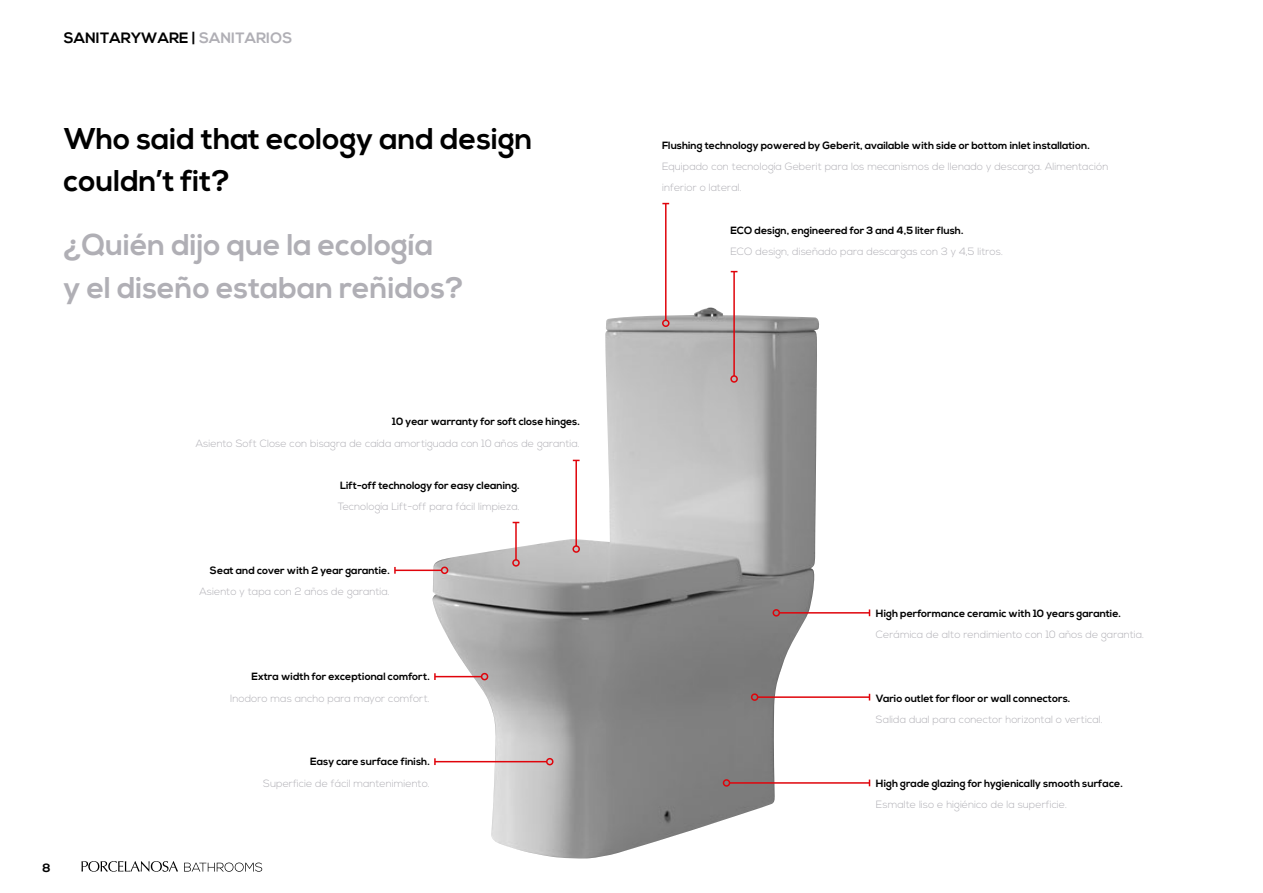
<style>
.page{position:relative;width:1263px;height:893px;background:#fff}
.page>*{position:absolute;margin:0;border:0;box-sizing:border-box;transform-origin:0 0}
.t1{font:700 30px/42.5px "Nexa";color:#b0afb5}
.t2{font:700 30px/42.5px "Nexa";color:#000}
.t3{font:700 15px "Nexa";color:#000}
.t4{font:700 12px "Nexa";color:#000}
.t5{font:300 10.5px/21.3px "Nexa";color:#b0afb5}
.t6{font:700 10.5px "Nexa";color:#000}
.s1{color:#b0afb5}
</style>
<div class="page">
<img style="left:432px;top:307px;width:387px;height:552px">
<hr style="left:575px;top:460px;width:2px;height:86px;background:#e0040b">
<div style="left:572px;top:545px;width:8px;height:8px;border:2px solid #e0040b;border-radius:50%"></div>
<hr style="left:515px;top:522px;width:2px;height:38px;background:#e0040b">
<div style="left:512px;top:559px;width:8px;height:8px;border:2px solid #e0040b;border-radius:50%"></div>
<hr style="left:435px;top:676px;width:47px;height:1px;background:#e0040b">
<svg style="left:434px;top:673px;width:2px;height:7px"></svg>
<div style="left:481px;top:673px;width:7px;height:7px;border:2px solid #e0040b;border-radius:50%"></div>
<hr style="left:395px;top:570px;width:47px;height:1px;background:#e0040b">
<svg style="left:394px;top:567px;width:2px;height:7px"></svg>
<div style="left:441px;top:567px;width:7px;height:7px;border:2px solid #e0040b;border-radius:50%"></div>
<hr style="left:435px;top:761px;width:112px;height:1px;background:#e0040b">
<svg style="left:434px;top:758px;width:2px;height:7px"></svg>
<div style="left:546px;top:758px;width:7px;height:7px;border:2px solid #e0040b;border-radius:50%"></div>
<hr style="left:779px;top:612px;width:90px;height:2px;background:#e0040b">
<div style="left:772px;top:609px;width:8px;height:8px;border:2px solid #e0040b;border-radius:50%"></div>
<hr style="left:758px;top:696px;width:111px;height:2px;background:#e0040b">
<div style="left:751px;top:693px;width:7px;height:8px;border:2px solid #e0040b;border-radius:50%"></div>
<hr style="left:729px;top:782px;width:140px;height:2px;background:#e0040b">
<div style="left:723px;top:779px;width:7px;height:8px;border:2px solid #e0040b;border-radius:50%"></div>
<hr style="left:665px;top:204px;width:1px;height:116px;background:#e0040b">
<div style="left:662px;top:319px;width:7px;height:8px;border:2px solid #e0040b;border-radius:50%"></div>
<hr style="left:733px;top:272px;width:2px;height:104px;background:#e0040b">
<div style="left:730px;top:375px;width:8px;height:8px;border:2px solid #e0040b;border-radius:50%"></div>
<svg style="left:81px;top:861px;width:97px;height:11px"></svg>
<svg style="left:184px;top:863px;width:78px;height:9px"></svg>
<h2 class="t3" style="left:64px;top:29px;width:230px">SANITARYWARE | <span class="s1">SANITARIOS</span></h2>
<h1 class="t2" style="left:64px;top:118px;width:470px">Who said that ecology and design couldn’t fit?</h1>
<h1 class="t1" style="left:64px;top:225px;width:401px">¿Quién dijo que la ecología<br>y el diseño estaban reñidos?</h1>
<p class="t4" style="left:43px;top:861px;width:10px">8</p>
<p class="t6" style="left:392px;top:416px;width:189px">10 year warranty for soft close hinges.</p>
<p class="t5" style="left:196px;top:433px;width:386px">Asiento Soft Close con bisagra de caída amortiguada con 10 años de garantia.</p>
<p class="t6" style="left:340px;top:479px;width:181px">Lift-off technology for easy cleaning.</p>
<p class="t5" style="left:338px;top:496px;width:183px">Tecnología Lift-off para fácil limpieza.</p>
<p class="t6" style="left:210px;top:564px;width:181px">Seat and cover with 2 year garantie.</p>
<p class="t5" style="left:200px;top:582px;width:192px">Asiento y tapa con 2 años de garantia.</p>
<p class="t6" style="left:251px;top:671px;width:180px">Extra width for exceptional comfort.</p>
<p class="t5" style="left:230px;top:688px;width:201px">Inodoro mas ancho para mayor comfort.</p>
<p class="t6" style="left:310px;top:756px;width:121px">Easy care surface finish.</p>
<p class="t5" style="left:263px;top:773px;width:168px">Superficie de fácil mantenimiento.</p>
<p class="t6" style="left:662px;top:139px;width:429px">Flushing technology powered by Geberit, available with side or bottom inlet installation.</p>
<p class="t5" style="left:662px;top:156px;width:448px">Equipado con tecnología Geberit para los mecanismos de llenado y descarga. Alimentación inferior o lateral.</p>
<p class="t6" style="left:730px;top:224px;width:235px">ECO design, engineered for 3 and 4,5 liter flush.</p>
<p class="t5" style="left:730px;top:241px;width:274px">ECO design, diseñado para descargas con 3 y 4,5 litros.</p>
<p class="t6" style="left:876px;top:607px;width:247px">High performance ceramic with 10 years garantie.</p>
<p class="t5" style="left:876px;top:624px;width:270px">Cerámica de alto rendimiento con 10 años de garantia.</p>
<p class="t6" style="left:876px;top:692px;width:196px">Vario outlet for floor or wall connectors.</p>
<p class="t5" style="left:876px;top:709px;width:228px">Salida dual para conector horizontal o vertical.</p>
<p class="t6" style="left:876px;top:777px;width:248px">High grade glazing for hygienically smooth surface.</p>
<p class="t5" style="left:876px;top:794px;width:193px">Esmalte liso e higiénico de la superficie.</p>
</div>
